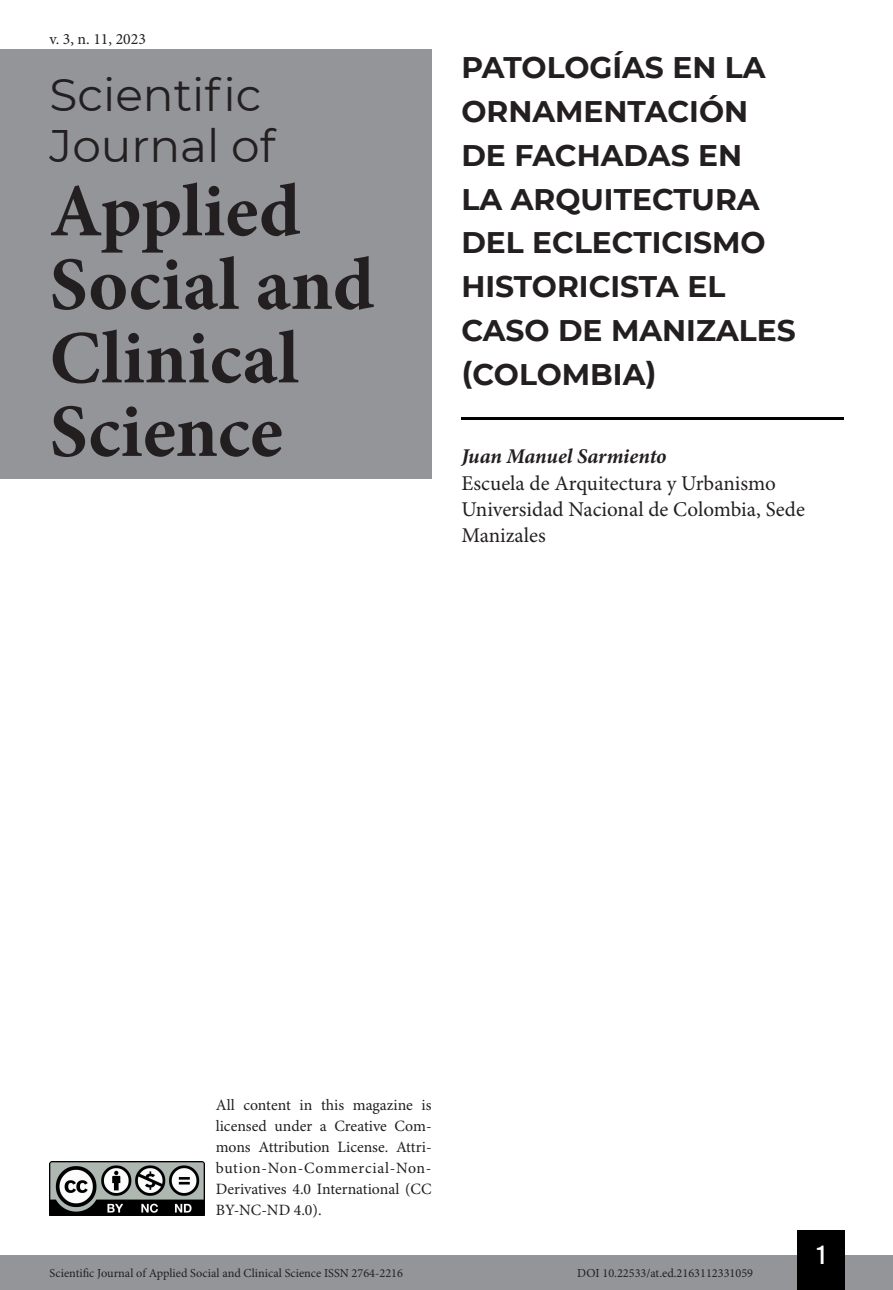
<style>
.page{position:relative;width:893px;height:1290px;background:#fff}
.page>*{position:absolute;margin:0;border:0;box-sizing:border-box;transform-origin:0 0}
.t1{font:700 75.25px/73.5px "Minion Pro";color:#231f20}
.t2{font:45.5px/50.8px "Montserrat";color:#231f20}
.t3{font:700 29.75px/43.8px "Montserrat";color:#231f20}
.t4{font:26.25px "Bebas Kai";color:#fff}
.t5{font:21px/26.2px "Minion Pro";color:#231f20}
.t6{font:italic 700 21px "Minion Pro";letter-spacing:-.01em;color:#231f20}
.t7{font:15.75px/21px "Minion Pro";color:#231f20;text-align:justify}
.t8{font:12.25px "Minion Pro";color:#231f20}
</style>
<div class="page">
<div style="left:0;top:1255px;width:893px;height:35px;background:#939598"></div>
<div style="left:797px;top:1230px;width:48px;height:60px;background:#000"></div>
<img style="left:50px;top:1161px;width:154px;height:54px">
<div style="left:0;top:50px;width:432px;height:429px;background:#939598"></div>
<hr style="left:461px;top:417px;width:382px;height:2px;background:#000">
<p class="t7" style="left:50px;top:29px;width:98px">v. 3, n. 11, 2023</p>
<h2 class="t2" style="left:50px;top:68px;width:227px">Scientific<br>Journal of</h2>
<h1 class="t1" style="left:50px;top:174px;width:326px">Applied<br>Social and<br>Clinical<br>Science</h1>
<h3 class="t3" style="left:461px;top:44px;width:336px">PATOLOGÍAS EN LA<br>ORNAMENTACIÓN<br>DE FACHADAS EN<br>LA ARQUITECTURA<br>DEL ECLECTICISMO<br>HISTORICISTA EL<br>CASO DE MANIZALES (COLOMBIA)</h3>
<h3 class="t6" style="left:461px;top:442px;width:207px">Juan Manuel Sarmiento</h3>
<h3 class="t5" style="left:461px;top:471px;width:345px">Escuela de Arquitectura y Urbanismo<br>Universidad Nacional de Colombia, Sede<br>Manizales</h3>
<p class="t7" style="left:216px;top:1095px;width:217px">All content in this magazine is licensed under a Creative Com&shy;mons Attribution License. Attri&shy;bution-Non-Commercial-Non-Derivatives 4.0 International (CC BY-NC-ND 4.0).</p>
<p class="t8" style="left:50px;top:1266px;width:355px">Scientific Journal of Applied Social and Clinical Science ISSN 2764-2216</p>
<p class="t8" style="left:577px;top:1266px;width:177px">DOI 10.22533/at.ed.2163112331059</p>
<h3 class="t4" style="left:817px;top:1241px;width:10px">1</h3>
</div>
